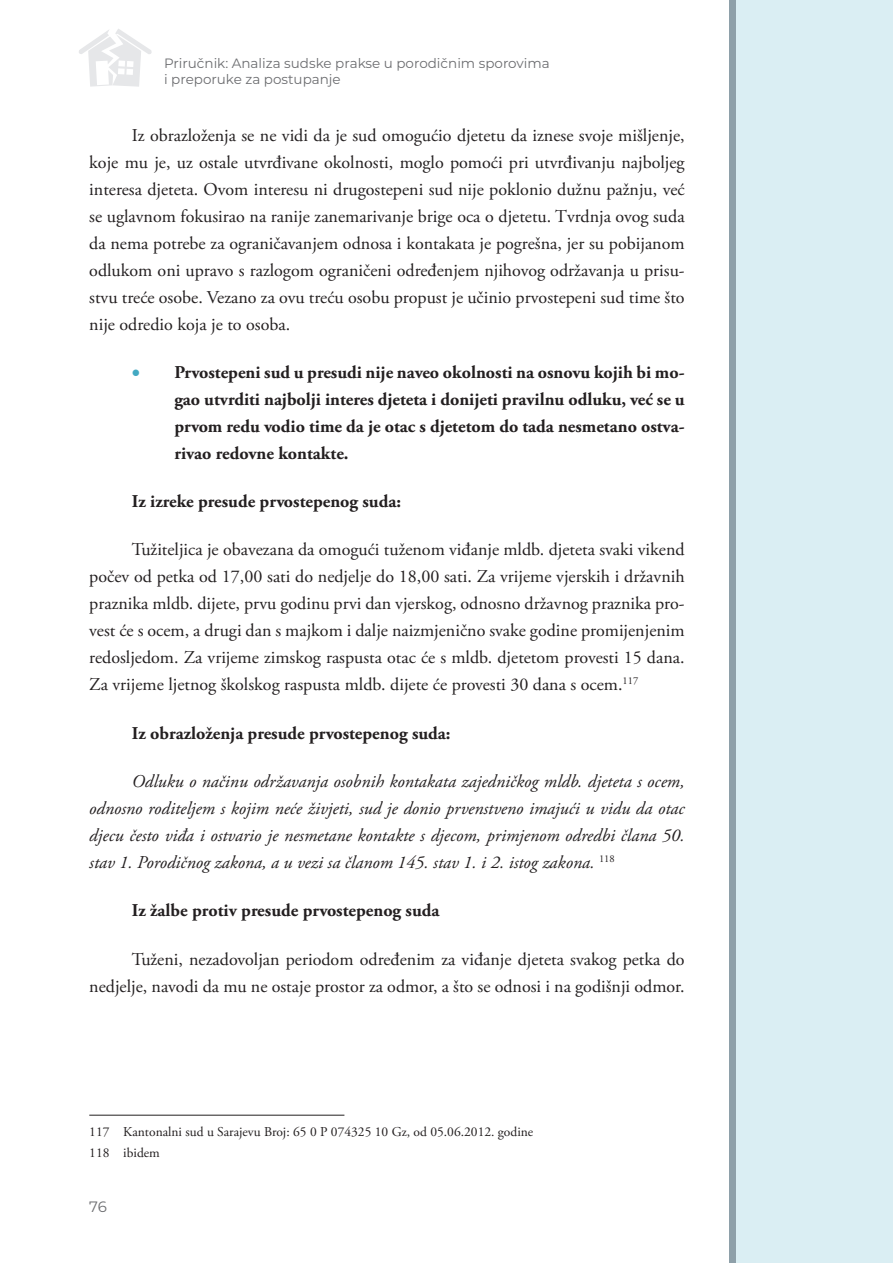
<style>
.page{position:relative;width:893px;height:1263px;background:#fff}
.page>*{position:absolute;margin:0;border:0;box-sizing:border-box;transform-origin:0 0}
.t1{font:18px/27px "Adobe Garamond Pro";color:#231f20;text-align:justify}
.t2{font:700 18px/27px "Adobe Garamond Pro";color:#231f20;text-align:justify}
.t3{font:italic 18px/27px "Adobe Garamond Pro";color:#231f20;text-align:justify}
.t4{font:15px "Montserrat";color:#6c6d70}
.t5{font:13.5px/20.7px "Adobe Garamond Pro";color:#231f20}
.t6{font:13.5px/16.2px "Montserrat";color:#6c6d70}
.s1{color:#43a9c2}
</style>
<div class="page">
<div style="left:729px;top:0;width:156px;height:1263px;background:#8ea0a9"></div>
<div style="left:737px;top:0;width:156px;height:1263px;background:#daeef3"></div>
<svg style="left:79px;top:29px;width:73px;height:58px"></svg>
<hr style="left:89px;top:1115px;width:255px;height:1px;background:#231f20">
<p class="t6" style="left:164px;top:54px;width:387px">Priručnik: Analiza sudske prakse u porodičnim sporovima i preporuke za postupanje</p>
<p class="t1" style="left:89px;top:122px;width:597px;text-indent:43px">Iz obrazloženja se ne vidi da je sud omogućio djetetu da iznese svoje mišljenje, koje mu je, uz ostale utvrđivane okolnosti, moglo pomoći pri utvrđivanju najboljeg interesa djeteta. Ovom interesu ni drugostepeni sud nije poklonio dužnu pažnju, već se uglavnom fokusirao na ranije zanemarivanje brige oca o djetetu. Tvrdnja ovog suda da nema potrebe za ograničavanjem odnosa i kontakata je pogrešna, jer su pobijanom odlukom oni upravo s razlogom ograničeni određenjem njihovog održavanja u prisu&shy;stvu treće osobe. Vezano za ovu treću osobu propust je učinio prvostepeni sud time što nije odredio koja je to osoba.</p>
<p class="t2" style="left:174px;top:359px;width:512px;text-indent:-43px"><span class="s1">•</span> Prvostepeni sud u presudi nije naveo okolnosti na osnovu kojih bi mo&shy;gao utvrditi najbolji interes djeteta i donijeti pravilnu odluku, već se u prvom redu vodio time da je otac s djetetom do tada nesmetano ostva&shy;rivao redovne kontakte.</p>
<p class="t2" style="left:132px;top:488px;width:271px">Iz izreke presude prvostepenog suda:</p>
<p class="t1" style="left:89px;top:537px;width:597px;text-indent:43px">Tužiteljica je obavezana da omogući tuženom viđanje mldb. djeteta svaki vikend počev od petka od 17,00 sati do nedjelje do 18,00 sati. Za vrijeme vjerskih i državnih praznika mldb. dijete, prvu godinu prvi dan vjerskog, odnosno državnog praznika pro&shy;vest će s ocem, a drugi dan s majkom i dalje naizmjenično svake godine promijenjenim redosljedom. Za vrijeme zimskog raspusta otac će s mldb. djetetom provesti 15 dana.<br>Za vrijeme ljetnog školskog raspusta mldb. dijete će provesti 30 dana s ocem.<sup>117</sup></p>
<p class="t2" style="left:132px;top:720px;width:320px">Iz obrazloženja presude prvostepenog suda:</p>
<p class="t3" style="left:89px;top:768px;width:597px;text-indent:43px">Odluku o načinu održavanja osobnih kontakata zajedničkog mldb. djeteta s ocem, odnosno roditeljem s kojim neće živjeti, sud je donio prvenstveno imajući u vidu da otac djecu često viđa i ostvario je nesmetane kontakte s djecom, primjenom odredbi člana 50. stav 1. Porodičnog zakona, a u vezi sa članom 145. stav 1. i 2. istog zakona. <sup>118</sup></p>
<p class="t2" style="left:132px;top:897px;width:309px">Iz žalbe protiv presude prvostepenog suda</p>
<p class="t1" style="left:89px;top:946px;width:597px;text-align:right">Tuženi, nezadovoljan periodom određenim za viđanje djeteta svakog petka do nedjelje, navodi da mu ne ostaje prostor za odmor, a što se odnosi i na godišnji odmor.</p>
<p class="t5" style="left:89px;top:1122px;width:445px">117 Kantonalni sud u Sarajevu Broj: 65 0 P 074325 10 Gz, od 05.06.2012. godine<br>118 ibidem</p>
<p class="t4" style="left:89px;top:1196px;width:19px">76</p>
</div>
